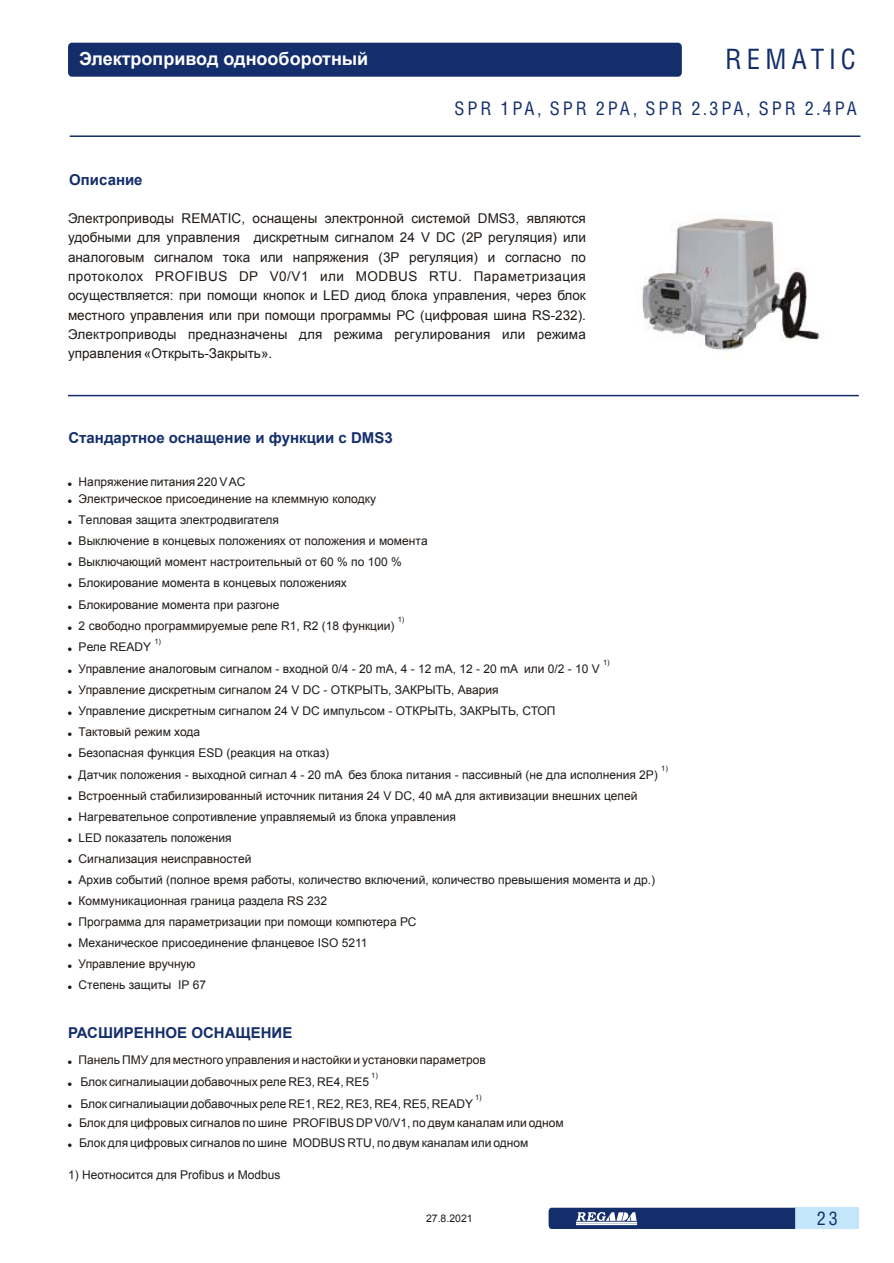
<style>
.page{position:relative;width:894px;height:1263px;background:#fff}
.page>*{position:absolute;margin:0;border:0;box-sizing:border-box;transform-origin:0 0}
.t1{font:27px "Helvetica LTMM 1 1000";letter-spacing:.18em;color:#142e6b}
.t2{font:18px "Helvetica LTMM 1 1000";letter-spacing:.165em;color:#142e6b}
.t3{font:700 18px "Arial";color:#fff}
.t4{font:700 15px "Arial";color:#142e6b}
.t5{font:13.5px/19.4px "Arial";color:#1f1a17;text-align:justify}
.t6{font:12px/21px "Arial";color:#1f1a17}
.t7{font:10.5px "Arial";color:#1f1a17}
.t8{font:7.5px "Arial";color:#1f1a17}
</style>
<div class="page">
<div style="left:68px;top:43px;width:614px;height:34px;background:#142e6b;border-radius:4px"></div>
<div style="left:795px;top:1208px;width:64px;height:21px;background:#c4e6fa"></div>
<svg style="left:549px;top:1208px;width:246px;height:21px"></svg>
<hr style="left:576px;top:1222px;width:61px;height:1px;background:#fff">
<hr style="left:576px;top:1224px;width:61px;height:1px;background:#fff">
<img style="left:642px;top:218px;width:178px;height:140px">
<hr style="left:68px;top:395px;width:791px;height:1px;background:#142e6b">
<hr style="left:70px;top:135px;width:791px;height:2px;background:#142e6b">
<h2 class="t3" style="left:79px;top:48px;width:291px">Электропривод однооборотный</h2>
<p class="t4" style="left:69px;top:171px;width:75px">Описание</p>
<h1 class="t1" style="left:725px;top:44px;width:132px">REMATIC</h1>
<h2 class="t2" style="left:454px;top:98px;width:404px">SPR 1PA, SPR 2PA, SPR 2.3PA, SPR 2.4PA</h2>
<p class="t5" style="left:68px;top:208px;width:520px">Электроприводы REMATIC, оснащены электронной системой DMS3, являются удобными для управления дискретным сигналом 24 V DC (2P регуляция) или аналоговым сигналом тока или напряжения (3P регуляция) и согласно по протоколох PROFIBUS DP V0/V1 или MODBUS RTU. Параметризация осуществляется: при помощи кнопок и LED диод блока управления, через блок местного управления или при помощи программы РС (цифровая шина RS-232).<br>Электроприводы предназначены для режимa регулирования или режимa управления «Открыть-Закрыть».</p>
<p class="t4" style="left:68px;top:429px;width:326px">Стандартное оснащение и функции с DMS3</p>
<p class="t6" style="left:79px;top:473px;width:299px;line-height:17.7px">Напряжение питания 220 V AC<br>Электрическое присоединение на клеммную колодку</p>
<p class="t6" style="left:79px;top:510px;width:351px">Tепловая защита электродвигателя<br>Выключение в концевых положениях от положения и моментa Выключающий момент настроительный от 60 % по 100 % Блокирование момента в концевых положениях Блокирование момента при разгоне</p>
<p class="t8" style="left:398px;top:616px;width:8px">1)</p>
<p class="t6" style="left:79px;top:615px;width:317px">2 свободно программируемые реле R1, R2 (18 функции)</p>
<p class="t8" style="left:154px;top:637px;width:8px">1)</p>
<p class="t6" style="left:79px;top:637px;width:74px">Реле READY</p>
<p class="t8" style="left:603px;top:659px;width:8px">1)</p>
<p class="t6" style="left:79px;top:658px;width:523px">Управление аналоговым сигналом - входной 0/4 - 20 mA, 4 - 12 mA, 12 - 20 mA или 0/2 - 10 V Управление дискретным сигналом 24 V DC - ОТКРЫТЬ, ЗАКРЫТЬ, Авария<br>Управление дискретным сигналом 24 V DC импульсом - ОТКРЫТЬ, ЗАКРЫТЬ, СТОП Тактовый режим хода<br>Безопасная функция ESD (реакция на отказ)</p>
<p class="t8" style="left:661px;top:764px;width:8px">1)</p>
<p class="t6" style="left:79px;top:764px;width:581px">Датчик положения - выходной сигнал 4 - 20 mA без блокa питания - пассивный (не дла исполнения 2P)<br>Встроенный стабилизированный источник питания 24 V DC, 40 мА для активизации внешних цепей Нагревательное сопротивление управляемый из блока управления<br>LED показатель положения<br>Сигнализация неисправностей<br>Архив событий (полное время работы, количество включений, количество превышения момента и др.)<br>Коммуникационная граница раздела RS 232<br>Программа для параметризации при помощи компютера РС<br>Механическое присоединение фланцевое ISO 5211<br>Управление вручную<br>Степень защиты IP 67</p>
<p class="t4" style="left:68px;top:1024px;width:226px">РАСШИРЕННОЕ ОСНАЩЕНИЕ</p>
<p class="t6" style="left:79px;top:1050px;width:409px">Панель ПМУ для местного управления и настойки и установки параметров</p>
<p class="t8" style="left:371px;top:1072px;width:8px">1)</p>
<p class="t6" style="left:80px;top:1071px;width:290px">Блок сигналиыации добавочных реле RE3, RE4, RE5</p>
<p class="t8" style="left:475px;top:1093px;width:8px">1)</p>
<p class="t6" style="left:79px;top:1094px;width:486px;line-height:19.8px">Блок сигналиыации добавочных реле RE1, RE2, RE3, RE4, RE5, READY<br>Блок для цифровых сигналов по шине PROFIBUS DP V0/V1, по двум каналам или одном<br>Блок для цифровых сигналов по шине MODBUS RTU, по двум каналам или одном</p>
<p class="t6" style="left:68px;top:1164px;width:214px">1) Неотносится для Profibus и Modbus</p>
<p class="t7" style="left:426px;top:1213px;width:48px">27.8.2021</p>
<h2 class="t2" style="left:817px;top:1208px;width:23px">23</h2>
</div>
